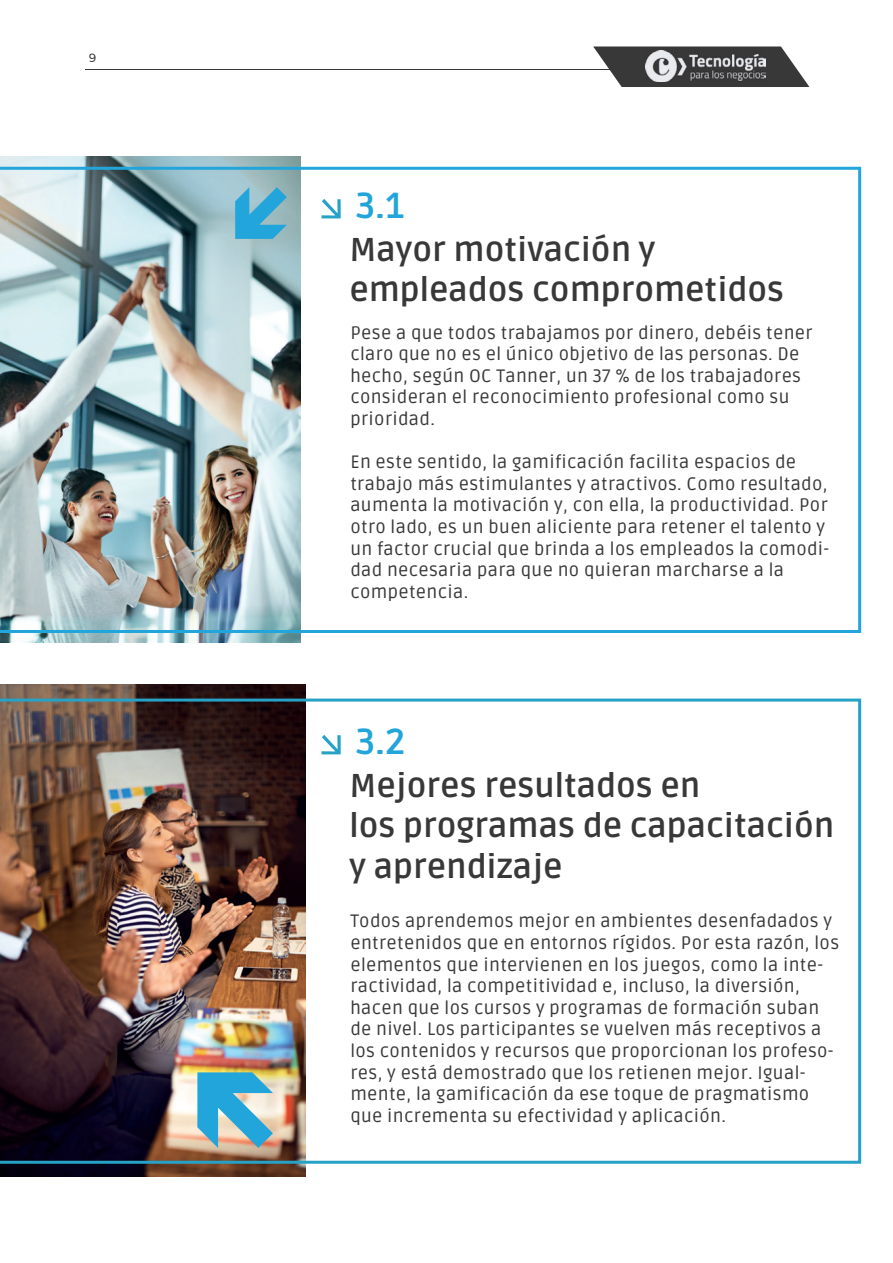
<style>
.page{position:relative;width:893px;height:1263px;background:#fff}
.page>*{position:absolute;margin:0;border:0;box-sizing:border-box;transform-origin:0 0}
.t1{font:700 36px "Ruda";color:#22a5da}
.t2{font:700 33px/40.5px "Ruda";color:#383839}
.t3{font:18px/21.6px "Ruda";letter-spacing:.02em;color:#383839}
.t4{font:12px "Montserrat";color:#383839}
</style>
<div class="page">
<img style="left:0;top:157px;width:301px;height:486px">
<img style="left:0;top:684px;width:305px;height:493px">
<hr style="left:85px;top:69px;width:673px;height:1px;background:#383839">
<svg style="left:593px;top:47px;width:216px;height:40px"></svg>
<img style="left:646px;top:51px;width:119px;height:31px">
<svg style="left:0;top:167px;width:861px;height:466px"></svg>
<img style="left:0;top:698px;width:861px;height:466px">
<svg style="left:197px;top:1072px;width:76px;height:76px;background:#70b6cb"></svg>
<svg style="left:235px;top:187px;width:52px;height:52px;background:#52aed1"></svg>
<p class="t4" style="left:89px;top:49px;width:9px">9</p>
<h1 class="t1" style="left:356px;top:186px;width:50px">3.1</h1>
<h2 class="t2" style="left:349px;top:230px;width:436px">Mayor motivación y empleados comprometidos</h2>
<p class="t3" style="left:350px;top:322px;width:464px">Pese a que todos trabajamos por dinero, debéis tener claro que no es el único objetivo de las personas. De hecho, según OC Tanner, un 37 % de los trabajadores consideran el reconocimiento profesional como su prioridad.</p>
<p class="t3" style="left:350px;top:451px;width:480px">En este sentido, la gamificación facilita espacios de trabajo más estimulantes y atractivos. Como resultado, aumenta la motivación y, con ella, la productividad. Por otro lado, es un buen aliciente para retener el talento y un factor crucial que brinda a los empleados la comodi&shy;dad necesaria para que no quieran marcharse a la competencia.</p>
<h1 class="t1" style="left:356px;top:722px;width:51px">3.2</h1>
<h2 class="t2" style="left:349px;top:766px;width:486px">Mejores resultados en<br>los programas de capacitación y aprendizaje</h2>
<p class="t3" style="left:350px;top:911px;width:490px">Todos aprendemos mejor en ambientes desenfadados y entretenidos que en entornos rígidos. Por esta razón, los elementos que intervienen en los juegos, como la inte&shy;ractividad, la competitividad e, incluso, la diversión, hacen que los cursos y programas de formación suban de nivel. Los participantes se vuelven más receptivos a los contenidos y recursos que proporcionan los profeso&shy;res, y está demostrado que los retienen mejor. Igual&shy;mente, la gamificación da ese toque de pragmatismo que incrementa su efectividad y aplicación.</p>
</div>
